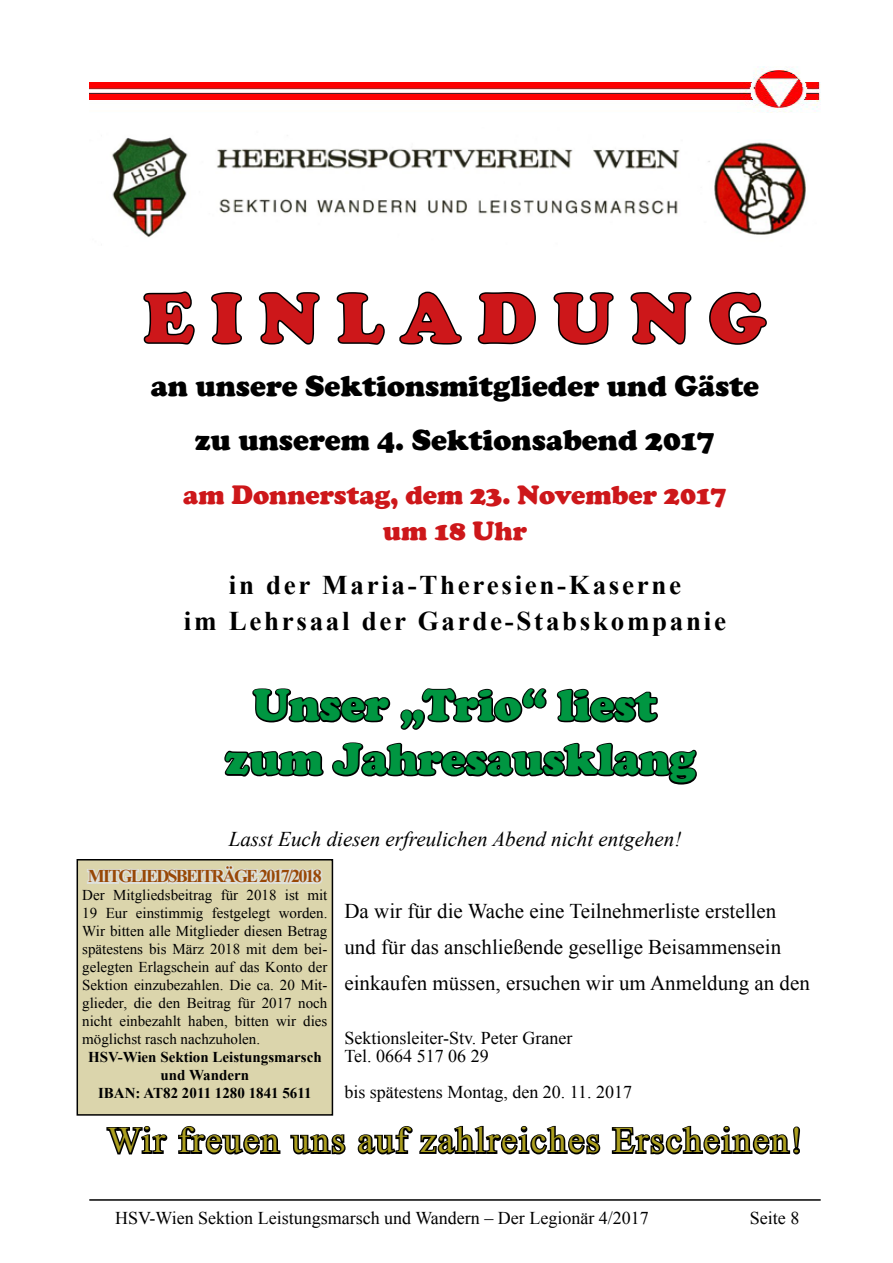
<style>
.page{position:relative;width:893px;height:1263px;background:#fff}
.page>*{position:absolute;margin:0;border:0;box-sizing:border-box;transform-origin:0 0}
.t1{font:900 72px "Cooper";color:#cd171a}
.t2{font:900 45px/54px "Cooper";color:#009641;text-align:center}
.t3{font:36px "Times New Roman";letter-spacing:.05em;color:#ac9f1f}
.t4{font:900 30px/54px "Cooper";color:#000;text-align:center}
.t5{font:700 27px/36px "Times New Roman";letter-spacing:.1em;color:#000;text-align:center}
.t6{font:900 27px/36px "Cooper";color:#cd171a;text-align:center}
.t7{font:21px/36px "Times New Roman";color:#000}
.t8{font:italic 21px "Times New Roman";color:#000}
.t9{font:18px/18px "Times New Roman";color:#000}
.t10{font:700 18px "Times New Roman";letter-spacing:-.1em;color:#984806}
.t11{font:15px/18px "Times New Roman";color:#000;text-align:justify}
.t12{font:700 15px/18px "Times New Roman";color:#000;text-align:center}
</style>
<div class="page">
<hr style="left:89px;top:1199px;width:732px;height:2px;background:#000">
<img style="left:89px;top:66px;width:732px;height:46px">
<img style="left:112px;top:137px;width:694px;height:100px">
<svg style="left:143px;top:291px;width:52px;height:54px"></svg>
<svg style="left:211px;top:292px;width:31px;height:53px"></svg>
<svg style="left:258px;top:292px;width:62px;height:53px"></svg>
<svg style="left:336px;top:292px;width:49px;height:53px"></svg>
<svg style="left:399px;top:291px;width:63px;height:54px"></svg>
<svg style="left:477px;top:292px;width:59px;height:53px"></svg>
<svg style="left:553px;top:292px;width:61px;height:53px"></svg>
<svg style="left:630px;top:292px;width:62px;height:53px"></svg>
<svg style="left:709px;top:291px;width:58px;height:54px"></svg>
<svg style="left:106px;top:1126px;width:62px;height:29px"></svg>
<svg style="left:178px;top:1126px;width:103px;height:29px"></svg>
<svg style="left:290px;top:1134px;width:56px;height:21px"></svg>
<svg style="left:357px;top:1125px;width:244px;height:30px"></svg>
<svg style="left:611px;top:1125px;width:189px;height:30px"></svg>
<div style="left:77px;top:860px;width:255px;height:255px;background:#dbd5ac"></div>
<svg style="left:87px;top:688px;width:610px;height:239px"></svg>
<div style="left:77px;top:859px;width:256px;height:257px;border:2px solid #000"></div>
<h1 class="t1" style="left:144px;top:276px;width:624px">E I N L A D U N G</h1>
<h3 class="t4" style="left:151px;top:359px;width:610px">an unsere Sektionsmitglieder und Gäste zu unserem 4. Sektionsabend 2017</h3>
<h3 class="t6" style="left:183px;top:477px;width:545px">am Donnerstag, dem 23. November 2017 um 18 Uhr</h3>
<h3 class="t5" style="left:184px;top:567px;width:544px">in der Maria-Theresien-Kaserne<br>im Lehrsaal der Garde-Stabskompanie</h3>
<h2 class="t2" style="left:226px;top:678px;width:472px">Unser „Trio“ liest zum Jahresausklang</h2>
<h3 class="t8" style="left:229px;top:825px;width:454px">Lasst Euch diesen erfreulichen Abend nicht entgehen!</h3>
<p class="t10" style="left:88px;top:864px;width:235px">MITGLIEDSBEITRÄGE 2017/2018</p>
<p class="t11" style="left:82px;top:886px;width:247px">Der Mitgliedsbeitrag für 2018 ist mit 19 Eur einstimmig festgelegt worden.<br>Wir bitten alle Mitglieder diesen Betrag spätestens bis März 2018 mit dem bei&shy;gelegten Erlagschein auf das Konto der Sektion einzubezahlen. Die ca. 20 Mit&shy;glieder, die den Beitrag für 2017 noch nicht einbezahlt haben, bitten wir dies möglichst rasch nachzuholen.</p>
<p class="t12" style="left:88px;top:1048px;width:235px">HSV-Wien Sektion Leistungsmarsch und Wandern<br>IBAN: AT82 2011 1280 1841 5611</p>
<h3 class="t7" style="left:344px;top:893px;width:467px">Da wir für die Wache eine Teilnehmerliste erstellen und für das anschließende gesellige Beisammensein einkaufen müssen, ersuchen wir um Anmeldung an den</h3>
<p class="t9" style="left:344px;top:1029px;width:229px">Sektionsleiter-Stv. Peter Graner<br>Tel. 0664 517 06 29</p>
<p class="t9" style="left:344px;top:1083px;width:289px">bis spätestens Montag, den 20. 11. 2017</p>
<h3 class="t3" style="left:107px;top:1116px;width:697px">Wir freuen uns auf zahlreiches Erscheinen!</h3>
<p class="t9" style="left:115px;top:1209px;width:535px">HSV-Wien Sektion Leistungsmarsch und Wandern – Der Legionär 4/2017</p>
<p class="t9" style="left:750px;top:1209px;width:51px">Seite 8</p>
</div>
